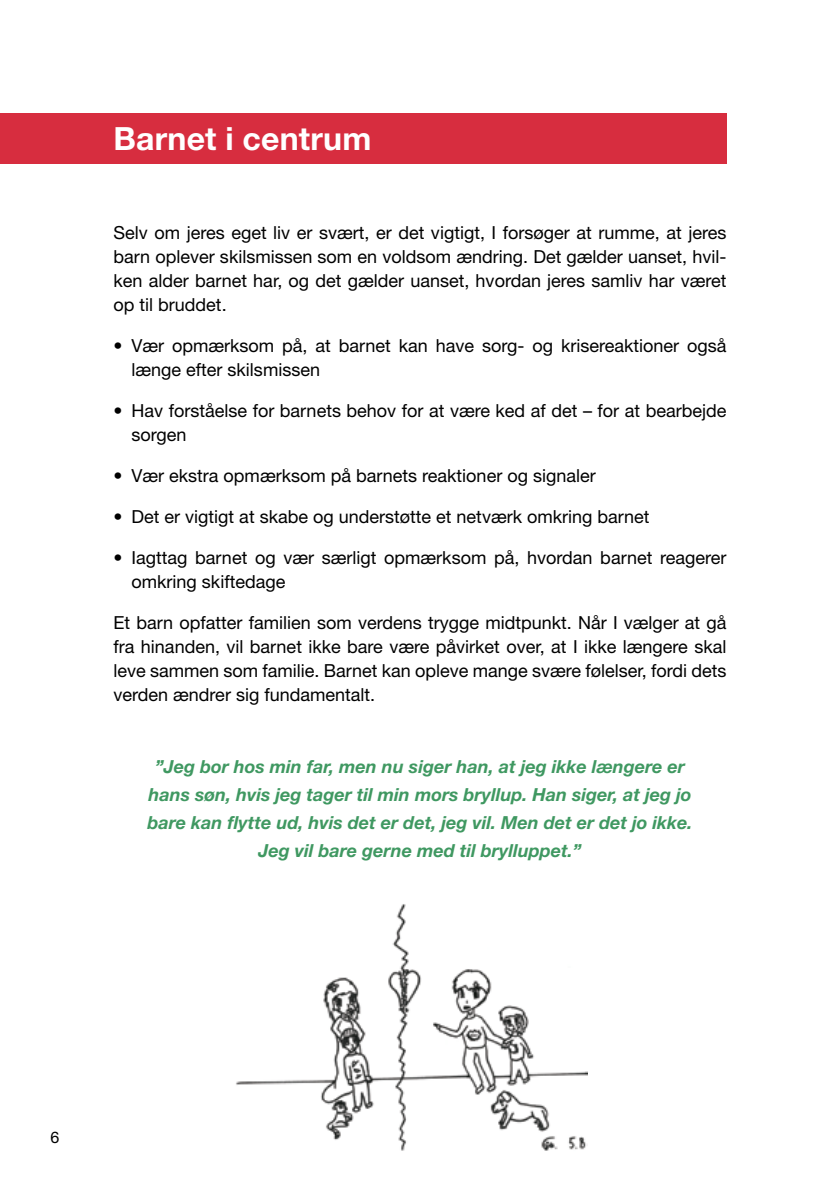
<style>
.page{position:relative;width:840px;height:1191px;background:#fff}
.page>*{position:absolute;margin:0;border:0;box-sizing:border-box;transform-origin:0 0}
.t1{font:700 32px "Helvetica Neue";letter-spacing:.005em;color:#fff}
.t2{font:18px/24px "Helvetica Neue";color:#000}
.t3{font:italic 700 18px/28px "Helvetica Neue";color:#3f9861;text-align:center}
.t4{font:16px "Helvetica Neue";color:#000}
</style>
<div class="page">
<img style="left:236px;top:904px;width:351px;height:247px">
<div style="left:0;top:113px;width:726px;height:51px;background:#d72d3f"></div>
<h1 class="t1" style="left:113px;top:118px;width:259px">Barnet i centrum</h1>
<p class="t2" style="left:113px;top:220px;width:614px;text-align:justify">Selv om jeres eget liv er svært, er det vigtigt, I forsøger at rumme, at jeres barn oplever skilsmissen som en voldsom ændring. Det gælder uanset, hvil&shy;ken alder barnet har, og det gælder uanset, hvordan jeres samliv har været op til bruddet.</p>
<p class="t2" style="left:131px;top:333px;width:596px;text-indent:-18px">• Vær opmærksom på, at barnet kan have sorg- og krisereaktioner også længe efter skilsmissen</p>
<p class="t2" style="left:131px;top:398px;width:596px;text-indent:-18px">• Hav forståelse for barnets behov for at være ked af det – for at bearbejde sorgen</p>
<p class="t2" style="left:113px;top:463px;width:483px">• Vær ekstra opmærksom på barnets reaktioner og signaler</p>
<p class="t2" style="left:113px;top:504px;width:537px">• Det er vigtigt at skabe og understøtte et netværk omkring barnet</p>
<p class="t2" style="left:131px;top:545px;width:596px;text-indent:-18px">• Iagttag barnet og vær særligt opmærksom på, hvordan barnet reagerer omkring skiftedage</p>
<p class="t2" style="left:113px;top:610px;width:614px;text-align:justify">Et barn opfatter familien som verdens trygge midtpunkt. Når I vælger at gå fra hinanden, vil barnet ikke bare være påvirket over, at I ikke længere skal leve sammen som familie. Barnet kan opleve mange svære følelser, fordi dets verden ændrer sig fundamentalt.</p>
<p class="t3" style="left:147px;top:751px;width:546px">”Jeg bor hos min far, men nu siger han, at jeg ikke længere er hans søn, hvis jeg tager til min mors bryllup. Han siger, at jeg jo bare kan flytte ud, hvis det er det, jeg vil. Men det er det jo ikke.<br>Jeg vil bare gerne med til brylluppet.”</p>
<p class="t4" style="left:50px;top:1127px;width:10px">6</p>
</div>
